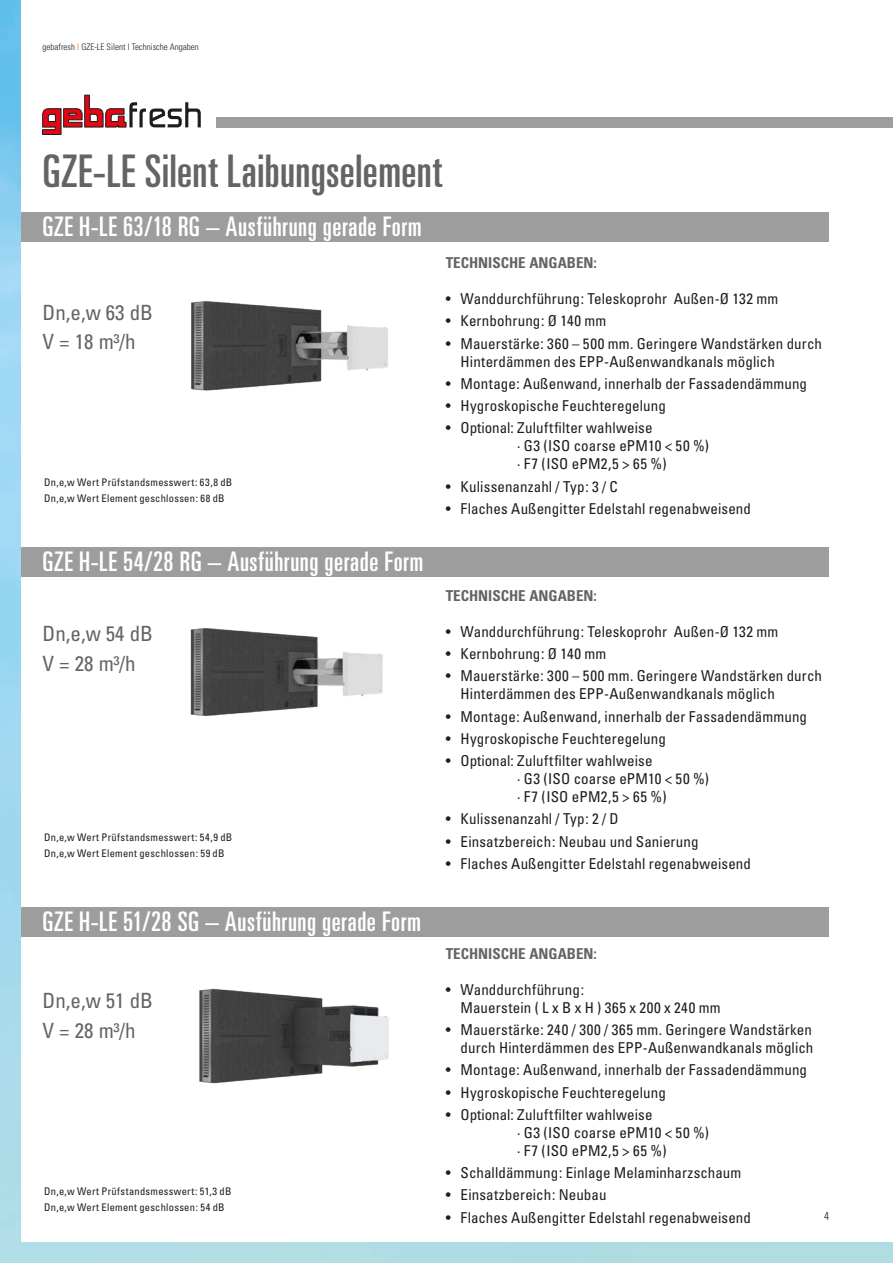
<style>
.page{position:relative;width:893px;height:1263px;background:#fff}
.page>*{position:absolute;margin:0;border:0;box-sizing:border-box;transform-origin:0 0}
.t1{font:ultra-condensed 45px "Univers";letter-spacing:.005em;color:#646463}
.t2{font:ultra-condensed 27px "Univers";letter-spacing:.02em;color:#fff}
.t3{font:condensed 21px/29.4px "Univers";color:#646463}
.t4{font:condensed 15px/18px "Univers";letter-spacing:.01em;color:#1d1d1b}
.t5{font:700 condensed 15px "Univers";color:#646463}
.t6{font:300 condensed 11.25px "Univers";color:#1d1d1b}
.t7{font:condensed 10.5px/16.8px "Univers";letter-spacing:.025em;color:#1d1d1b}
.t8{font:300 condensed 9px "Univers";color:#1d1d1b}
.s1{color:#ec6708}
</style>
<div class="page">
<img style="left:0;top:0;width:893px;height:1263px">
<div style="left:21px;top:0;width:872px;height:1242px;background:#fff"></div>
<svg style="left:42px;top:95px;width:159px;height:40px"></svg>
<div style="left:217px;top:117px;width:676px;height:11px;background:#9d9d9d"></div>
<div style="left:21px;top:212px;width:808px;height:30px;background:#9d9d9d"></div>
<div style="left:21px;top:547px;width:808px;height:30px;background:#9d9d9d"></div>
<div style="left:21px;top:907px;width:808px;height:29px;background:#9d9d9d"></div>
<img style="left:191px;top:301px;width:197px;height:90px">
<img style="left:190px;top:628px;width:193px;height:89px">
<img style="left:199px;top:988px;width:190px;height:96px">
<p class="t8" style="left:43px;top:41px;width:158px">gebafresh <span class="s1">I</span> GZE-LE Silent I Technische Angaben</p>
<h1 class="t1" style="left:43px;top:145px;width:401px">GZE-LE Silent Laibungselement</h1>
<h2 class="t2" style="left:43px;top:211px;width:381px">GZE H-LE 63/18 RG – Ausführung gerade Form</h2>
<h3 class="t3" style="left:43px;top:297px;width:112px">Dn,e,w 63 dB<br>V = 18 m³/h</h3>
<p class="t7" style="left:44px;top:473px;width:190px">Dn,e,w Wert Prüfstandsmesswert: 63,8 dB<br>Dn,e,w Wert Element geschlossen: 68 dB</p>
<h2 class="t2" style="left:43px;top:546px;width:383px">GZE H-LE 54/28 RG – Ausführung gerade Form</h2>
<h3 class="t3" style="left:43px;top:619px;width:112px">Dn,e,w 54 dB<br>V = 28 m³/h</h3>
<p class="t7" style="left:44px;top:828px;width:190px">Dn,e,w Wert Prüfstandsmesswert: 54,9 dB<br>Dn,e,w Wert Element geschlossen: 59 dB</p>
<h2 class="t2" style="left:43px;top:906px;width:380px">GZE H-LE 51/28 SG – Ausführung gerade Form</h2>
<h3 class="t3" style="left:43px;top:986px;width:112px">Dn,e,w 51 dB<br>V = 28 m³/h</h3>
<p class="t7" style="left:44px;top:1182px;width:189px">Dn,e,w Wert Prüfstandsmesswert: 51,3 dB<br>Dn,e,w Wert Element geschlossen: 54 dB</p>
<p class="t5" style="left:446px;top:254px;width:153px">TECHNISCHE ANGABEN:</p>
<p class="t4" style="left:446px;top:290px;width:334px">• Wanddurchführung: Teleskoprohr Außen-Ø 132 mm</p>
<p class="t4" style="left:446px;top:312px;width:162px">• Kernbohrung: Ø 140 mm</p>
<p class="t4" style="left:461px;top:334px;width:363px;text-indent:-15px">• Mauerstärke: 360 – 500 mm. Geringere Wandstärken durch<br>Hinterdämmen des EPP-Außenwandkanals möglich</p>
<p class="t4" style="left:446px;top:374px;width:363px">• Montage: Außenwand, innerhalb der Fassadendämmung</p>
<p class="t4" style="left:446px;top:396px;width:222px">• Hygroskopische Feuchteregelung</p>
<p class="t4" style="left:517px;top:419px;width:193px;text-indent:-72px">• Optional: Zuluftfilter wahlweise<br>· G3 (ISO coarse ePM10 &lt; 50 %) · F7 (ISO ePM2,5 &gt; 65 %)</p>
<p class="t4" style="left:446px;top:477px;width:174px">• Kulissenanzahl / Typ: 3 / C</p>
<p class="t4" style="left:446px;top:499px;width:307px">• Flaches Außengitter Edelstahl regenabweisend</p>
<p class="t5" style="left:446px;top:586px;width:153px">TECHNISCHE ANGABEN:</p>
<p class="t4" style="left:446px;top:622px;width:334px">• Wanddurchführung: Teleskoprohr Außen-Ø 132 mm</p>
<p class="t4" style="left:446px;top:644px;width:162px">• Kernbohrung: Ø 140 mm</p>
<p class="t4" style="left:461px;top:667px;width:363px;text-indent:-15px">• Mauerstärke: 300 – 500 mm. Geringere Wandstärken durch<br>Hinterdämmen des EPP-Außenwandkanals möglich</p>
<p class="t4" style="left:446px;top:707px;width:363px">• Montage: Außenwand, innerhalb der Fassadendämmung</p>
<p class="t4" style="left:446px;top:729px;width:222px">• Hygroskopische Feuchteregelung</p>
<p class="t4" style="left:517px;top:751px;width:193px;text-indent:-72px">• Optional: Zuluftfilter wahlweise<br>· G3 (ISO coarse ePM10 &lt; 50 %) · F7 (ISO ePM2,5 &gt; 65 %)</p>
<p class="t4" style="left:446px;top:810px;width:175px">• Kulissenanzahl / Typ: 2 / D</p>
<p class="t4" style="left:446px;top:832px;width:254px">• Einsatzbereich: Neubau und Sanierung</p>
<p class="t4" style="left:446px;top:854px;width:307px">• Flaches Außengitter Edelstahl regenabweisend</p>
<p class="t5" style="left:446px;top:944px;width:153px">TECHNISCHE ANGABEN:</p>
<p class="t4" style="left:461px;top:980px;width:262px;text-indent:-15px">• Wanddurchführung:<br>Mauerstein ( L x B x H ) 365 x 200 x 240 mm</p>
<p class="t4" style="left:446px;top:1021px;width:369px;text-align:right">• Mauerstärke: 240 / 300 / 365 mm. Geringere Wandstärken durch Hinterdämmen des EPP-Außenwandkanals möglich</p>
<p class="t4" style="left:446px;top:1061px;width:363px">• Montage: Außenwand, innerhalb der Fassadendämmung</p>
<p class="t4" style="left:446px;top:1083px;width:222px">• Hygroskopische Feuchteregelung</p>
<p class="t4" style="left:517px;top:1105px;width:193px;text-indent:-72px">• Optional: Zuluftfilter wahlweise<br>· G3 (ISO coarse ePM10 &lt; 50 %) · F7 (ISO ePM2,5 &gt; 65 %)</p>
<p class="t4" style="left:446px;top:1164px;width:297px">• Schalldämmung: Einlage Melaminharzschaum</p>
<p class="t4" style="left:446px;top:1186px;width:162px">• Einsatzbereich: Neubau</p>
<p class="t4" style="left:446px;top:1208px;width:307px">• Flaches Außengitter Edelstahl regenabweisend</p>
<p class="t6" style="left:824px;top:1209px;width:6px">4</p>
</div>
